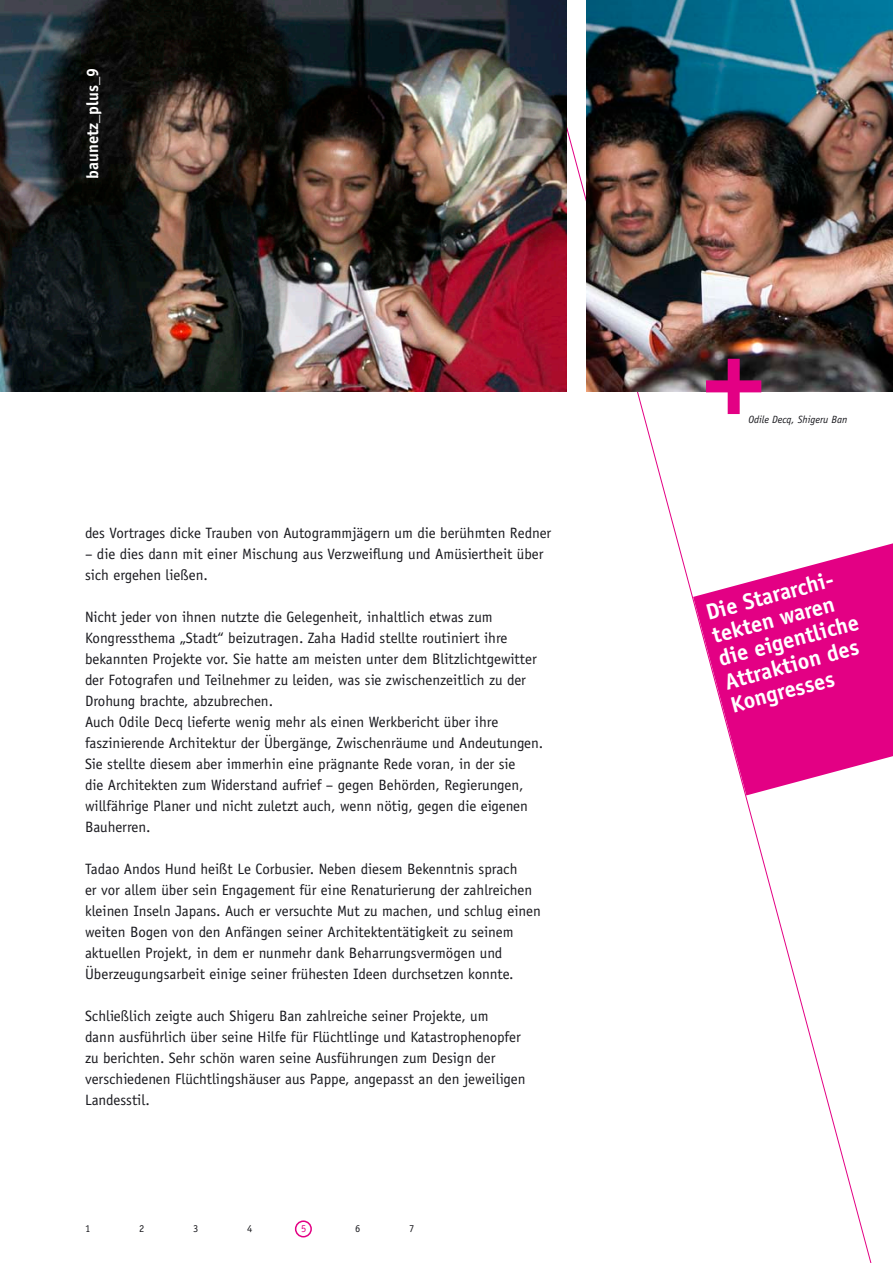
<style>
.page{position:relative;width:893px;height:1263px;background:#fff}
.page>*{position:absolute;margin:0;border:0;box-sizing:border-box;transform-origin:0 0}
.t1{font:700 22.5px/24px "Officina Sans";color:#fff}
.t2{font:700 16.5px "Officina Sans";color:#fff}
.t3{font:15px/21px "Officina Sans";color:#1a1a1f}
.t4{font:italic 10.5px "Officina Sans";color:#1a1a1f}
.t5{font:10.5px "Officina Sans";color:#1a1a1f}
.t6{font:10.5px "Officina Sans";color:#e30084}
</style>
<div class="page">
<svg style="left:517px;top:0;width:357px;height:1263px"></svg>
<div style="left:295px;top:1220px;width:17px;height:17px;border:2px solid #e30084;border-radius:50%"></div>
<img style="left:587px;top:0;width:306px;height:391px">
<div style="left:728px;top:359px;width:12px;height:55px;background:#e30084"></div>
<div style="left:706px;top:380px;width:55px;height:12px;background:#e30084"></div>
<img style="left:0;top:0;width:566px;height:391px">
<svg style="left:693px;top:539px;width:200px;height:256px;fill:#e30084"></svg>
<p class="t2" style="left:82px;top:179px;width:113px;rotate:-90deg">baunetz_plus_9</p>
<p class="t3" style="left:85px;top:522px;width:468px">des Vortrages dicke Trauben von Autogrammjägern um die berühmten Redner</p>
<p class="t3" style="left:85px;top:543px;width:460px">– die dies dann mit einer Mischung aus Verzweiflung und Amüsiertheit über sich ergehen ließen.</p>
<p class="t3" style="left:85px;top:606px;width:460px">Nicht jeder von ihnen nutzte die Gelegenheit, inhaltlich etwas zum Kongressthema „Stadt“ beizutragen. Zaha Hadid stellte routiniert ihre bekannten Projekte vor. Sie hatte am meisten unter dem Blitzlichtgewitter der Fotografen und Teilnehmer zu leiden, was sie zwischenzeitlich zu der Drohung brachte, abzubrechen.<br>Auch Odile Decq lieferte wenig mehr als einen Werkbericht über ihre faszinierende Architektur der Übergänge, Zwischenräume und Andeutungen.<br>Sie stellte diesem aber immerhin eine prägnante Rede voran, in der sie<br>die Architekten zum Widerstand aufrief – gegen Behörden, Regierungen, willfährige Planer und nicht zuletzt auch, wenn nötig, gegen die eigenen Bauherren.</p>
<p class="t3" style="left:85px;top:858px;width:457px">Tadao Andos Hund heißt Le Corbusier. Neben diesem Bekenntnis sprach<br>er vor allem über sein Engagement für eine Renaturierung der zahlreichen kleinen Inseln Japans. Auch er versuchte Mut zu machen, und schlug einen weiten Bogen von den Anfängen seiner Architektentätigkeit zu seinem aktuellen Projekt, in dem er nunmehr dank Beharrungsvermögen und Überzeugungsarbeit einige seiner frühesten Ideen durchsetzen konnte.</p>
<p class="t3" style="left:85px;top:1005px;width:442px">Schließlich zeigte auch Shigeru Ban zahlreiche seiner Projekte, um<br>dann ausführlich über seine Hilfe für Flüchtlinge und Katastrophenopfer zu berichten. Sehr schön waren seine Ausführungen zum Design der verschiedenen Flüchtlingshäuser aus Pappe, angepasst an den jeweiligen Landesstil.</p>
<p class="t5" style="left:85px;top:1222px;width:7px">1</p>
<p class="t5" style="left:139px;top:1222px;width:7px">2</p>
<p class="t5" style="left:193px;top:1222px;width:7px">3</p>
<p class="t5" style="left:247px;top:1222px;width:7px">4</p>
<p class="t6" style="left:301px;top:1222px;width:7px">5</p>
<p class="t5" style="left:355px;top:1222px;width:7px">6</p>
<p class="t5" style="left:409px;top:1222px;width:7px">7</p>
<p class="t4" style="left:748px;top:413px;width:101px">Odile Decq, Shigeru Ban</p>
<h1 class="t1" style="left:703px;top:601px;width:146px;rotate:-15deg">Die Stararchi&shy;tekten waren die eigentliche<br>Attraktion des<br>Kongresses</h1>
</div>
